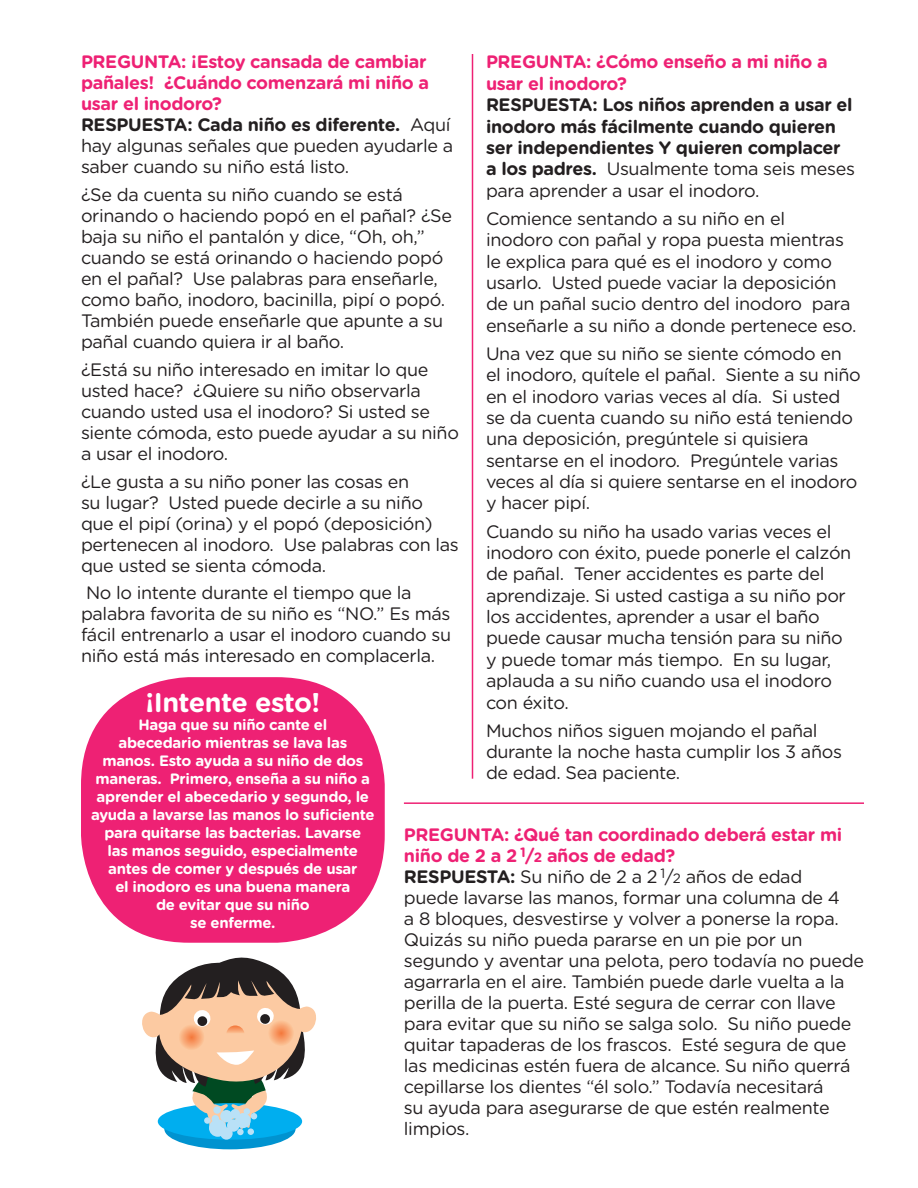
<style>
.page{position:relative;width:918px;height:1188px;background:#fff}
.page>*{position:absolute;margin:0;border:0;box-sizing:border-box;transform-origin:0 0}
.t1{font:700 27px "Gotham Rounded";letter-spacing:-.02em;color:#fff}
.t2{font:18px/21px "Gotham Rounded";letter-spacing:-.02em;color:#231f20}
.t3{font:700 18px/21px "Gotham Rounded";letter-spacing:-.02em;color:#ee2174}
.t4{font:700 18px/21.3px "Gotham Rounded";letter-spacing:-.02em;color:#231f20}
.t5{font:700 15px/18px "Gotham Rounded";letter-spacing:-.02em;color:#fff;text-align:center}
.s1{font-weight:400}
.s2{font-weight:700}
.s3{font-size:13.5px}
</style>
<div class="page">
<div style="left:81px;top:677px;width:304px;height:266px;background:#ee2174;border-radius:108px"></div>
<hr style="left:404px;top:802px;width:460px;height:2px;background:#ee2174">
<div style="left:164px;top:1109px;width:132px;height:40px;background:#0093d0;border-radius:50%"></div>
<div style="left:158px;top:1103px;width:144px;height:37px;background:#00aeef;border-radius:50%"></div>
<svg style="left:142px;top:958px;width:174px;height:177px"></svg>
<div style="left:204px;top:1117px;width:7px;height:7px;background:#b9e1f7;border-radius:50%"></div>
<div style="left:212px;top:1115px;width:7px;height:7px;background:#b9e1f7;border-radius:50%"></div>
<div style="left:220px;top:1127px;width:13px;height:13px;background:#b9e1f7;border-radius:50%"></div>
<div style="left:209px;top:1119px;width:17px;height:18px;background:#b9e1f7;border-radius:50%"></div>
<div style="left:236px;top:1113px;width:15px;height:15px;background:#b9e1f7;border-radius:50%"></div>
<div style="left:227px;top:1119px;width:12px;height:13px;background:#b9e1f7;border-radius:50%"></div>
<div style="left:213px;top:1106px;width:8px;height:8px;background:#b9e1f7;border-radius:50%"></div>
<div style="left:248px;top:1128px;width:6px;height:7px;background:#b9e1f7;border-radius:50%"></div>
<hr style="left:472px;top:54px;width:1px;height:725px;background:#ee2174">
<p class="t3" style="left:486px;top:51px;width:343px">PREGUNTA: ¿Cómo enseño a mi niño a usar el inodoro?</p>
<p class="t4" style="left:486px;top:93px;width:371px">RESPUESTA: Los niños aprenden a usar el inodoro más fácilmente cuando quieren ser independientes Y quieren complacer a los padres. <span class="s1">Usualmente toma seis meses para aprender a usar el inodoro.</span></p>
<p class="t2" style="left:486px;top:207px;width:372px">Comience sentando a su niño en el inodoro con pañal y ropa puesta mientras le explica para qué es el inodoro y como usarlo. Usted puede vaciar la deposición de un pañal sucio dentro del inodoro para enseñarle a su niño a donde pertenece eso.</p>
<p class="t2" style="left:486px;top:342px;width:376px">Una vez que su niño se siente cómodo en el inodoro, quítele el pañal. Siente a su niño en el inodoro varias veces al día. Si usted se da cuenta cuando su niño está teniendo una deposición, pregúntele si quisiera sentarse en el inodoro. Pregúntele varias veces al día si quiere sentarse en el inodoro y hacer pipí.</p>
<p class="t2" style="left:486px;top:520px;width:367px">Cuando su niño ha usado varias veces el inodoro con éxito, puede ponerle el calzón de pañal. Tener accidentes es parte del aprendizaje. Si usted castiga a su niño por los accidentes, aprender a usar el baño puede causar mucha tensión para su niño y puede tomar más tiempo. En su lugar, aplauda a su niño cuando usa el inodoro con éxito.</p>
<p class="t2" style="left:486px;top:719px;width:357px">Muchos niños siguen mojando el pañal durante la noche hasta cumplir los 3 años de edad. Sea paciente.</p>
<p class="t3" style="left:81px;top:51px;width:350px">PREGUNTA: ¡Estoy cansada de cambiar pañales! ¿Cuándo comenzará mi niño a usar el inodoro?</p>
<p class="t2" style="left:81px;top:114px;width:374px"><span class="s2">RESPUESTA: Cada niño es diferente.</span> Aquí hay algunas señales que pueden ayudarle a saber cuando su niño está listo.</p>
<p class="t2" style="left:81px;top:183px;width:373px">¿Se da cuenta su niño cuando se está orinando o haciendo popó en el pañal? ¿Se baja su niño el pantalón y dice, “Oh, oh,” cuando se está orinando o haciendo popó en el pañal? Use palabras para enseñarle, como baño, inodoro, bacinilla, pipí o popó.<br>También puede enseñarle que apunte a su pañal cuando quiera ir al baño.</p>
<p class="t2" style="left:81px;top:358px;width:379px">¿Está su niño interesado en imitar lo que usted hace? ¿Quiere su niño observarla cuando usted usa el inodoro? Si usted se siente cómoda, esto puede ayudar a su niño a usar el inodoro.</p>
<p class="t2" style="left:81px;top:470px;width:379px">¿Le gusta a su niño poner las cosas en<br>su lugar? Usted puede decirle a su niño que el pipí (orina) y el popó (deposición) pertenecen al inodoro. Use palabras con las que usted se sienta cómoda.</p>
<p class="t2" style="left:81px;top:582px;width:372px">No lo intente durante el tiempo que la palabra favorita de su niño es “NO.” Es más fácil entrenarlo a usar el inodoro cuando su niño está más interesado en complacerla.</p>
<p class="t1" style="left:146px;top:682px;width:176px">¡Intente esto!</p>
<p class="t5" style="left:138px;top:715px;width:191px">Haga que su niño cante el</p>
<p class="t5" style="left:119px;top:733px;width:230px">abecedario mientras se lava las</p>
<p class="t5" style="left:91px;top:751px;width:285px">manos. Esto ayuda a su niño de dos maneras. Primero, enseña a su niño a aprender el abecedario y segundo, le ayuda a lavarse las manos lo suficiente para quitarse las bacterias. Lavarse<br>las manos seguido, especialmente</p>
<p class="t5" style="left:108px;top:859px;width:251px">antes de comer y después de usar</p>
<p class="t5" style="left:115px;top:877px;width:237px">el inodoro es una buena manera</p>
<p class="t5" style="left:156px;top:895px;width:155px">de evitar que su niño</p>
<p class="t5" style="left:190px;top:913px;width:87px">se enferme.</p>
<p class="t3" style="left:404px;top:823px;width:440px">PREGUNTA: ¿Qué tan coordinado deberá estar mi niño de 2 a 2 <sup>1</sup>/<span class="s3">2</span> años de edad?</p>
<p class="t2" style="left:404px;top:865px;width:462px"><span class="s2">RESPUESTA:</span> Su niño de 2 a 2 <sup>1</sup>/<span class="s3">2</span> años de edad<br>puede lavarse las manos, formar una columna de 4<br>a 8 bloques, desvestirse y volver a ponerse la ropa.<br>Quizás su niño pueda pararse en un pie por un segundo y aventar una pelota, pero todavía no puede agarrarla en el aire. También puede darle vuelta a la perilla de la puerta. Esté segura de cerrar con llave para evitar que su niño se salga solo. Su niño puede quitar tapaderas de los frascos. Esté segura de que las medicinas estén fuera de alcance. Su niño querrá cepillarse los dientes “él solo.” Todavía necesitará<br>su ayuda para asegurarse de que estén realmente limpios.</p>
</div>
